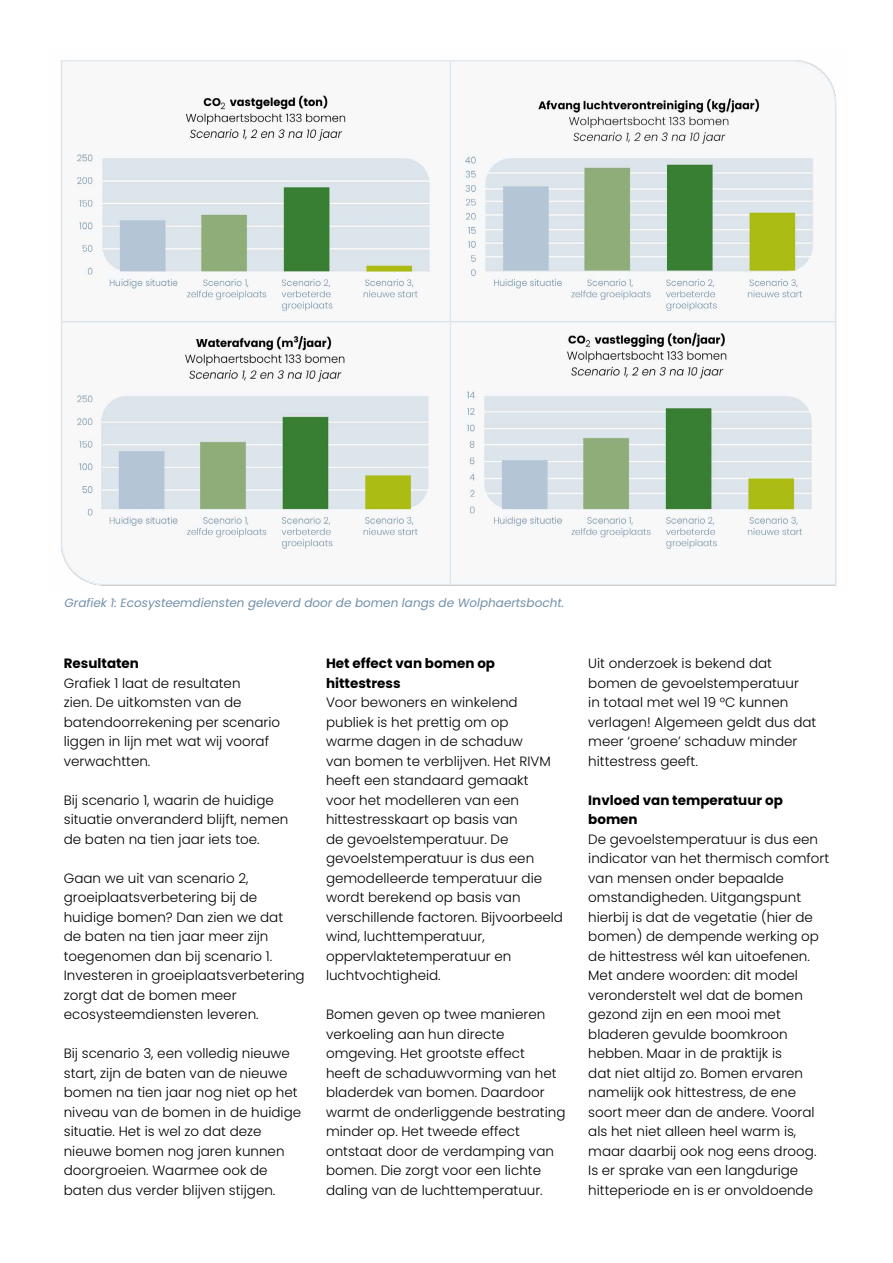
<style>
.page{position:relative;width:893px;height:1263px;background:#fff}
.page>*{position:absolute;margin:0;border:0;box-sizing:border-box;transform-origin:0 0}
.t1{font:300 13.5px/19.5px "Poppins";color:#000}
.t2{font:700 13.5px/19.5px "Poppins";color:#000}
.t3{font:italic 12px "Poppins";color:#7190aa}
</style>
<div class="page">
<img style="left:61px;top:60px;width:776px;height:526px">
<p class="t3" style="left:65px;top:596px;width:501px">Grafiek 1: Ecosysteemdiensten geleverd door de bomen langs de Wolphaertsbocht.</p>
<p class="t2" style="left:64px;top:654px;width:77px">Resultaten</p>
<p class="t1" style="left:64px;top:673px;width:218px">Grafiek 1 laat de resultaten<br>zien. De uitkomsten van de batendoorrekening per scenario liggen in lijn met wat wij vooraf verwachtten.</p>
<p class="t1" style="left:64px;top:790px;width:226px">Bij scenario 1, waarin de huidige situatie onveranderd blijft, nemen de baten na tien jaar iets toe.</p>
<p class="t1" style="left:64px;top:868px;width:242px">Gaan we uit van scenario 2, groeiplaatsverbetering bij de huidige bomen? Dan zien we dat<br>de baten na tien jaar meer zijn toegenomen dan bij scenario 1.<br>Investeren in groeiplaatsverbetering zorgt dat de bomen meer ecosysteemdiensten leveren.</p>
<p class="t1" style="left:64px;top:1044px;width:239px">Bij scenario 3, een volledig nieuwe start, zijn de baten van de nieuwe bomen na tien jaar nog niet op het niveau van de bomen in de huidige situatie. Het is wel zo dat deze nieuwe bomen nog jaren kunnen doorgroeien. Waarmee ook de baten dus verder blijven stijgen.</p>
<p class="t2" style="left:326px;top:654px;width:171px">Het effect van bomen op hittestress</p>
<p class="t1" style="left:326px;top:693px;width:239px">Voor bewoners en winkelend publiek is het prettig om op<br>warme dagen in de schaduw<br>van bomen te verblijven. Het RIVM heeft een standaard gemaakt<br>voor het modelleren van een hittestresskaart op basis van<br>de gevoelstemperatuur. De gevoelstemperatuur is dus een gemodelleerde temperatuur die wordt berekend op basis van verschillende factoren. Bijvoorbeeld wind, luchttemperatuur, oppervlaktetemperatuur en luchtvochtigheid.</p>
<p class="t1" style="left:326px;top:1005px;width:241px">Bomen geven op twee manieren verkoeling aan hun directe omgeving. Het grootste effect<br>heeft de schaduwvorming van het bladerdek van bomen. Daardoor warmt de onderliggende bestrating minder op. Het tweede effect ontstaat door de verdamping van bomen. Die zorgt voor een lichte daling van de luchttemperatuur.</p>
<p class="t1" style="left:588px;top:654px;width:230px">Uit onderzoek is bekend dat bomen de gevoelstemperatuur<br>in totaal met wel 19 °C kunnen verlagen! Algemeen geldt dus dat meer ‘groene’ schaduw minder hittestress geeft.</p>
<p class="t2" style="left:588px;top:790px;width:196px">Invloed van temperatuur op bomen</p>
<p class="t1" style="left:588px;top:829px;width:242px">De gevoelstemperatuur is dus een indicator van het thermisch comfort van mensen onder bepaalde omstandigheden. Uitgangspunt hierbij is dat de vegetatie (hier de bomen) de dempende werking op de hittestress wél kan uitoefenen.<br>Met andere woorden: dit model veronderstelt wel dat de bomen gezond zijn en een mooi met bladeren gevulde boomkroon hebben. Maar in de praktijk is<br>dat niet altijd zo. Bomen ervaren namelijk ook hittestress, de ene soort meer dan de andere. Vooral als het niet alleen heel warm is, maar daarbij ook nog eens droog.<br>Is er sprake van een langdurige hitteperiode en is er onvoldoende</p>
</div>
